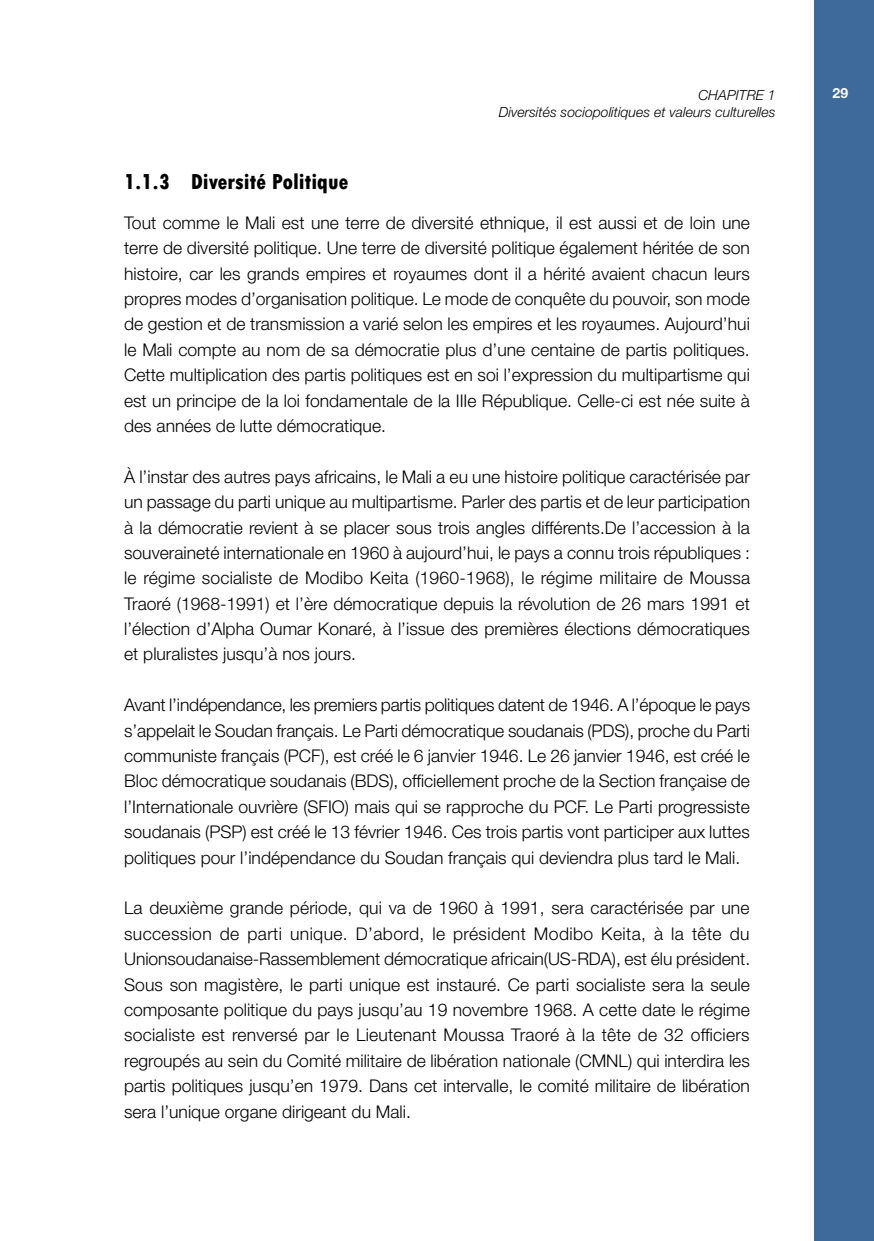
<style>
.page{position:relative;width:874px;height:1241px;background:#fff}
.page>*{position:absolute;margin:0;border:0;box-sizing:border-box;transform-origin:0 0}
.t1{font:800 condensed 22.75px "Tw Cen";color:#000}
.t2{font:300 17.5px/25.4px "Helvetica Neue LT Std";color:#000;text-align:justify}
.t3{font:italic 300 14px/16.8px "Helvetica Neue LT Std";color:#000;text-align:right}
.t4{font:700 14px "Helvetica Neue LT Std";color:#fff}
</style>
<div class="page">
<div style="left:814px;top:0;width:59px;height:1240px;background:#3d699b"></div>
<p class="t3" style="left:498px;top:87px;width:278px">CHAPITRE 1<br>Diversités sociopolitiques et valeurs culturelles</p>
<p class="t4" style="left:832px;top:85px;width:17px">29</p>
<h1 class="t1" style="left:124px;top:168px;width:226px">1.1.3 Diversité Politique</h1>
<p class="t2" style="left:124px;top:209px;width:627px">Tout comme le Mali est une terre de diversité ethnique, il est aussi et de loin une terre de diversité politique. Une terre de diversité politique également héritée de son histoire, car les grands empires et royaumes dont il a hérité avaient chacun leurs propres modes d’organisation politique. Le mode de conquête du pouvoir, son mode de gestion et de transmission a varié selon les empires et les royaumes. Aujourd’hui le Mali compte au nom de sa démocratie plus d’une centaine de partis politiques.<br>Cette multiplication des partis politiques est en soi l’expression du multipartisme qui est un principe de la loi fondamentale de la IIIe République. Celle-ci est née suite à des années de lutte démocratique.</p>
<p class="t2" style="left:124px;top:463px;width:627px">À l’instar des autres pays africains, le Mali a eu une histoire politique caractérisée par un passage du parti unique au multipartisme. Parler des partis et de leur participation à la démocratie revient à se placer sous trois angles différents.De l’accession à la souveraineté internationale en 1960 à aujourd’hui, le pays a connu trois républiques : le régime socialiste de Modibo Keita (1960-1968), le régime militaire de Moussa Traoré (1968-1991) et l’ère démocratique depuis la révolution de 26 mars 1991 et l’élection d’Alpha Oumar Konaré, à l’issue des premières élections démocratiques et pluralistes jusqu’à nos jours.</p>
<p class="t2" style="left:124px;top:691px;width:627px">Avant l’indépendance, les premiers partis politiques datent de 1946. A l’époque le pays s’appelait le Soudan français. Le Parti démocratique soudanais (PDS), proche du Parti communiste français (PCF), est créé le 6 janvier 1946. Le 26 janvier 1946, est créé le Bloc démocratique soudanais (BDS), officiellement proche de la Section française de l’Internationale ouvrière (SFIO) mais qui se rapproche du PCF. Le Parti progressiste soudanais (PSP) est créé le 13 février 1946. Ces trois partis vont participer aux luttes politiques pour l’indépendance du Soudan français qui deviendra plus tard le Mali.</p>
<p class="t2" style="left:124px;top:894px;width:627px">La deuxième grande période, qui va de 1960 à 1991, sera caractérisée par une succession de parti unique. D’abord, le président Modibo Keita, à la tête du Unionsoudanaise-Rassemblement démocratique africain(US-RDA), est élu président.<br>Sous son magistère, le parti unique est instauré. Ce parti socialiste sera la seule composante politique du pays jusqu’au 19 novembre 1968. A cette date le régime socialiste est renversé par le Lieutenant Moussa Traoré à la tête de 32 officiers regroupés au sein du Comité militaire de libération nationale (CMNL) qui interdira les partis politiques jusqu’en 1979. Dans cet intervalle, le comité militaire de libération sera l’unique organe dirigeant du Mali.</p>
</div>
